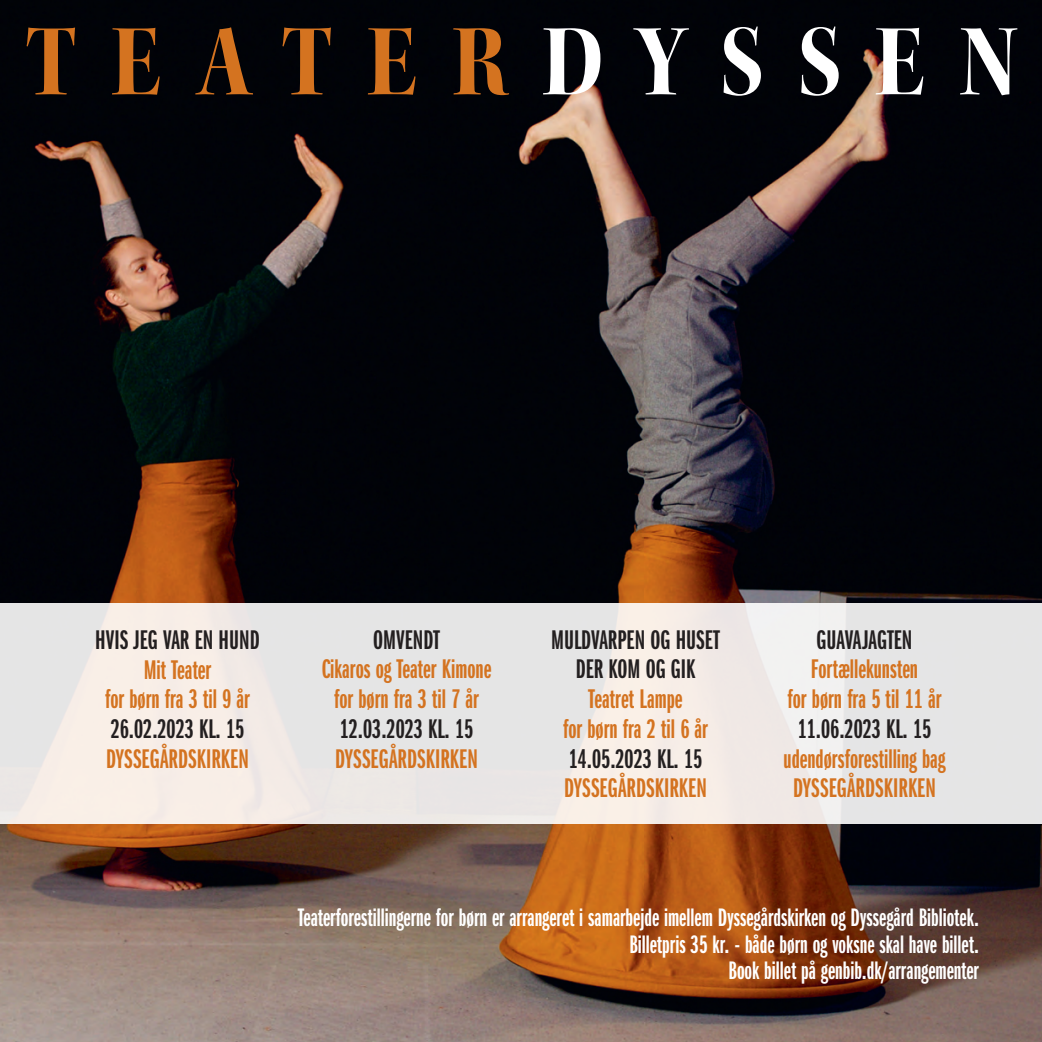
<style>
.page{position:relative;width:1042px;height:1042px;background:#fff}
.page>*{position:absolute;margin:0;border:0;box-sizing:border-box;transform-origin:0 0}
.t1{font:105px "Kepler Std Bold Scn Disp";letter-spacing:.325em;color:#d47320}
.t2{font:28px "Franklin Gothic URW Ext Com D Dem";color:#d47320}
.t3{font:28px "Franklin Gothic URW Ext Com D Dem";color:#231f20}
.t4{font:26.25px "Franklin Gothic URW Ext Com D Dem";color:#fff}
.s1{color:#fff}
</style>
<div class="page">
<img style="left:0;top:0;width:1042px;height:1042px">
<div style="left:0;top:603px;width:1042px;height:220px;background:linear-gradient(to right,#f1eae6,#e9e7e7)"></div>
<p class="t1" style="left:25px;top:3px;width:993px">TEATER<span class="s1">DYSSEN</span></p>
<p class="t3" style="left:95px;top:624px;width:166px">HVIS JEG VAR EN HUND</p>
<p class="t2" style="left:144px;top:654px;width:69px">Mit Teater</p>
<p class="t2" style="left:105px;top:684px;width:146px">for børn fra 3 til 9 år</p>
<p class="t3" style="left:111px;top:713px;width:135px">26.02.2023 KL. 15</p>
<p class="t2" style="left:106px;top:743px;width:144px">DYSSEGÅRDSKIRKEN</p>
<p class="t3" style="left:373px;top:624px;width:68px">OMVENDT</p>
<p class="t2" style="left:322px;top:654px;width:171px">Cikaros og Teater Kimone</p>
<p class="t2" style="left:334px;top:684px;width:146px">for børn fra 3 til 7 år</p>
<p class="t3" style="left:340px;top:713px;width:135px">12.03.2023 KL. 15</p>
<p class="t2" style="left:335px;top:743px;width:144px">DYSSEGÅRDSKIRKEN</p>
<p class="t3" style="left:551px;top:624px;width:170px">MULDVARPEN OG HUSET</p>
<p class="t3" style="left:576px;top:654px;width:121px">DER KOM OG GIK</p>
<p class="t2" style="left:588px;top:684px;width:95px">Teatret Lampe</p>
<p class="t2" style="left:563px;top:713px;width:146px">for børn fra 2 til 6 år</p>
<p class="t3" style="left:569px;top:743px;width:135px">14.05.2023 KL. 15</p>
<p class="t2" style="left:564px;top:773px;width:144px">DYSSEGÅRDSKIRKEN</p>
<p class="t3" style="left:816px;top:624px;width:97px">GUAVAJAGTEN</p>
<p class="t2" style="left:811px;top:654px;width:109px">Fortællekunsten</p>
<p class="t2" style="left:787px;top:684px;width:155px">for børn fra 5 til 11 år</p>
<p class="t3" style="left:798px;top:713px;width:135px">11.06.2023 KL. 15</p>
<p class="t2" style="left:783px;top:743px;width:163px">udendørsforestilling bag</p>
<p class="t2" style="left:793px;top:773px;width:144px">DYSSEGÅRDSKIRKEN</p>
<p class="t4" style="left:298px;top:903px;width:682px">Teaterforestillingerne for børn er arrangeret i samarbejde imellem Dyssegårdskirken og Dyssegård Bibliotek.</p>
<p class="t4" style="left:629px;top:930px;width:351px">Billetpris 35 kr. - både børn og voksne skal have billet.</p>
<p class="t4" style="left:728px;top:956px;width:252px">Book billet på genbib.dk/arrangementer</p>
</div>
